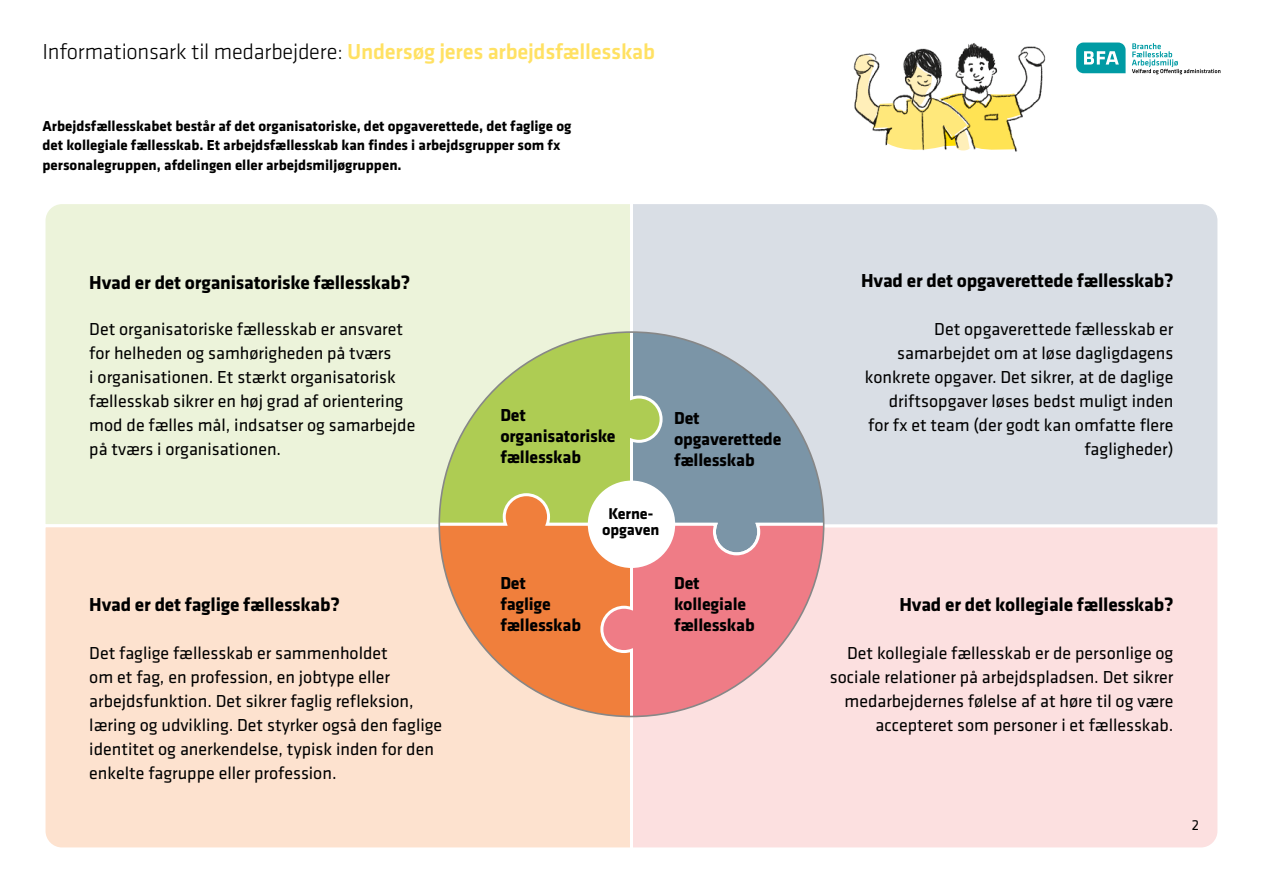
<style>
.page{position:relative;width:1263px;height:893px;background:#fff}
.page>*{position:absolute;margin:0;border:0;box-sizing:border-box;transform-origin:0 0}
.t1{font:300 22.5px "Klavika";letter-spacing:-.01em;color:#000}
.t2{font:700 19.5px "Klavika";letter-spacing:-.01em;color:#000}
.t3{font:18px/24px "Klavika";color:#000;text-align:right}
.t4{font:700 18px/21px "Klavika";letter-spacing:-.01em;color:#000}
.t5{font:700 16.2px/16.2px "Klavika";letter-spacing:-.01em;color:#000;text-align:center}
.t6{font:700 15px/19.5px "Klavika";color:#000}
.t7{font:15px "Klavika";color:#000}
.s1{font-weight:500;color:#ffe163}
</style>
<div class="page">
<svg style="left:1076px;top:43px;width:49px;height:30px"></svg>
<svg style="left:1132px;top:43px;width:88px;height:31px"></svg>
<img style="left:853px;top:43px;width:193px;height:109px">
<div style="left:45px;top:204px;width:583px;height:319px;background:#ecf3da"></div>
<div style="left:634px;top:529px;width:584px;height:319px;background:#fce0e0"></div>
<div style="left:628px;top:204px;width:590px;height:325px;background:#d9dee5"></div>
<div style="left:45px;top:523px;width:589px;height:325px;background:#fde2cf"></div>
<svg style="left:439px;top:332px;width:385px;height:384px;background:#cca988"></svg>
<div style="left:588px;top:481px;width:87px;height:87px;background:#fff;border-radius:50%"></div>
<p class="t1" style="left:43px;top:38px;width:614px">Informationsark til medarbejdere: <span class="s1">Undersøg jeres arbejdsfællesskab</span></p>
<p class="t6" style="left:43px;top:115px;width:530px">Arbejdsfællesskabet består af det organisatoriske, det opgaverettede, det faglige og det kollegiale fællesskab. Et arbejdsfællesskab kan findes i arbejdsgrupper som fx personalegruppen, afdelingen eller arbejdsmiljøgruppen.</p>
<p class="t2" style="left:89px;top:268px;width:322px">Hvad er det organisatoriske fællesskab?</p>
<p class="t3" style="left:89px;top:317px;width:328px;text-align:left">Det organisatoriske fællesskab er ansvaret for helheden og samhørigheden på tværs<br>i organisationen. Et stærkt organisatorisk fællesskab sikrer en høj grad af orientering mod de fælles mål, indsatser og samarbejde på tværs i organisationen.</p>
<p class="t2" style="left:89px;top:591px;width:252px">Hvad er det faglige fællesskab?</p>
<p class="t3" style="left:89px;top:641px;width:354px;text-align:left">Det faglige fællesskab er sammenholdet<br>om et fag, en profession, en jobtype eller arbejdsfunktion. Det sikrer faglig refleksion, læring og udvikling. Det styrker også den faglige identitet og anerkendelse, typisk inden for den enkelte fagruppe eller profession.</p>
<p class="t4" style="left:500px;top:404px;width:117px">Det organisatoriske fællesskab</p>
<p class="t4" style="left:674px;top:407px;width:109px">Det opgaverettede fællesskab</p>
<p class="t5" style="left:602px;top:505px;width:59px">Kerne&shy;opgaven</p>
<p class="t4" style="left:500px;top:571px;width:82px">Det<br>faglige fællesskab</p>
<p class="t4" style="left:674px;top:571px;width:82px">Det kollegiale fællesskab</p>
<p class="t2" style="left:861px;top:266px;width:314px">Hvad er det opgaverettede fællesskab?</p>
<p class="t3" style="left:865px;top:316px;width:310px">Det opgaverettede fællesskab er samarbejdet om at løse dagligdagens konkrete opgaver. Det sikrer, at de daglige driftsopgaver løses bedst muligt inden for fx et team (der godt kan omfatte flere fagligheder)</p>
<p class="t2" style="left:899px;top:591px;width:275px">Hvad er det kollegiale fællesskab?</p>
<p class="t3" style="left:830px;top:641px;width:345px">Det kollegiale fællesskab er de personlige og sociale relationer på arbejdspladsen. Det sikrer medarbejdernes følelse af at høre til og være accepteret som personer i et fællesskab.</p>
<p class="t7" style="left:1192px;top:815px;width:9px">2</p>
</div>
